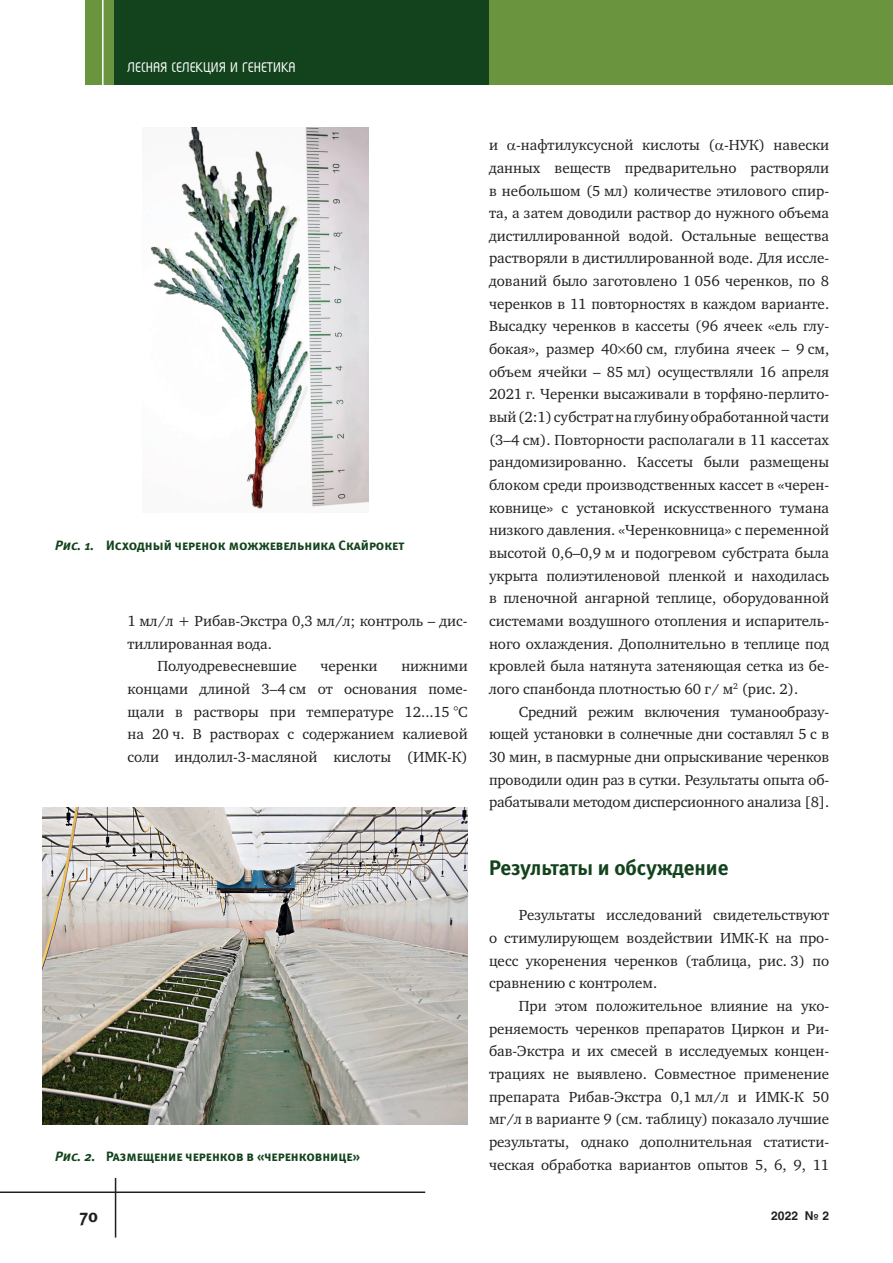
<style>
.page{position:relative;width:893px;height:1263px;background:#fff}
.page>*{position:absolute;margin:0;border:0;box-sizing:border-box;transform-origin:0 0}
.Zag_2{font:21px "Meta Bold LFC";color:#13431d}
.t1{font:18px "Meta Bold C";color:#231f20}
.t2{font:700 16.5px "Magic C";color:#fff}
.Text{font:15px/22.6px "Charter C";color:#231f20;text-align:justify}
.Ris_Zag{font:13.5px "Meta Bold Caps C";color:#13431d}
.t3{font:700 12px "Helios C";color:#231f20}
.s1{font-style:italic}
</style>
<div class="page">
<div style="left:85px;top:0;width:808px;height:85px;background:#6b943e"></div>
<div style="left:115px;top:0;width:374px;height:85px;background:#13431d"></div>
<hr style="left:102px;top:0;width:2px;height:85px;background:#fff">
<hr style="left:0;top:1191px;width:425px;height:2px;background:#231f20">
<hr style="left:115px;top:1147px;width:1px;height:90px;background:#231f20">
<img style="left:150px;top:128px;width:218px;height:382px">
<div style="left:43px;top:807px;width:425px;height:371px;background:#fff"></div>
<img style="left:43px;top:807px;width:425px;height:317px">
<p class="t2" style="left:128px;top:60px;width:170px">ЛЕСНАЯ СЕЛЕКЦИЯ И ГЕНЕТИКА</p>
<p class="Ris_Zag" style="left:55px;top:537px;width:351px"><span class="s1">Рис. 1.</span> Исходный черенок можжевельника Скайрокет</p>
<p class="Text" style="left:128px;top:610px;width:342px">1 мл/л + Рибав-Экстра 0,3 мл/л; контроль – дис&shy;тиллированная вода.</p>
<p class="Text" style="left:157px;top:655px;width:141px">Полуодревесневшие</p>
<p class="Text" style="left:321px;top:655px;width:58px">черенки</p>
<p class="Text" style="left:128px;top:655px;width:342px;text-indent:274px">нижними концами длиной 3–4 см от основания поме&shy;щали в растворы при температуре 12...15 °С на 20 ч. В растворах с содержанием калиевой соли индолил-3-масляной кислоты (ИМК-К)</p>
<p class="Ris_Zag" style="left:55px;top:1148px;width:306px"><span class="s1">Рис. 2.</span> Размещение черенков в «черенковнице»</p>
<p class="Text" style="left:489px;top:134px;width:342px">и -нафтилуксусной кислоты ( -НУК) навески данных веществ предварительно растворяли в небольшом (5 мл) количестве этилового спир&shy;та, а затем доводили раствор до нужного объема дистиллированной водой. Остальные вещества растворяли в дистиллированной воде. Для иссле&shy;дований было заготовлено 1 056 черенков, по 8 черенков в 11 повторностях в каждом варианте.<br>Высадку черенков в кассеты (96 ячеек «ель глу&shy;бокая», размер 40 60 см, глубина ячеек – 9 см, объем ячейки – 85 мл) осуществляли 16 апреля 2021 г. Черенки высаживали в торфяно-перлито&shy;вый(2:1) субстратнаглубинуобработаннойчасти (3–4 см). Повторности располагали в 11 кассетах рандомизированно. Кассеты были размещены блоком среди производственных кассет в «черен&shy;ковнице» с установкой искусственного тумана низкого давления. «Черенковница» с переменной высотой 0,6–0,9 м и подогревом субстрата была укрыта полиэтиленовой пленкой и находилась в пленочной ангарной теплице, оборудованной системами воздушного отопления и испаритель&shy;ного охлаждения. Дополнительно в теплице под кровлей была натянута затеняющая сетка из бе&shy;лого спанбонда плотностью 60 г/ м<sup>2</sup> (рис. 2).</p>
<p class="Text" style="left:489px;top:700px;width:342px;text-indent:30px">Средний режим включения туманообразу&shy;ющей установки в солнечные дни составлял 5 с в 30 мин, в пасмурные дни опрыскивание черенков проводили один раз в сутки. Результаты опыта об&shy;рабатывали методом дисперсионного анализа [8].</p>
<p class="Zag_2" style="left:489px;top:855px;width:241px">Результаты и обсуждение</p>
<p class="Text" style="left:489px;top:904px;width:342px;text-indent:30px">Результаты исследований свидетельствуют о стимулирующем воздействии ИМК-К на про&shy;цесс укоренения черенков (таблица, рис. 3) по сравнению с контролем.</p>
<p class="Text" style="left:489px;top:995px;width:342px;text-indent:30px">При этом положительное влияние на уко&shy;реняемость черенков препаратов Циркон и Ри&shy;бав-Экстра и их смесей в исследуемых концен&shy;трациях не выявлено. Совместное применение препарата Рибав-Экстра 0,1 мл/л и ИМК-К 50 мг/л в варианте 9 (см. таблицу) показало лучшие результаты, однако дополнительная статисти&shy;ческая обработка вариантов опытов 5, 6, 9, 11</p>
<p class="t1" style="left:80px;top:1205px;width:20px">70</p>
<p class="t3" style="left:771px;top:1208px;width:60px">2022 № 2</p>
</div>
